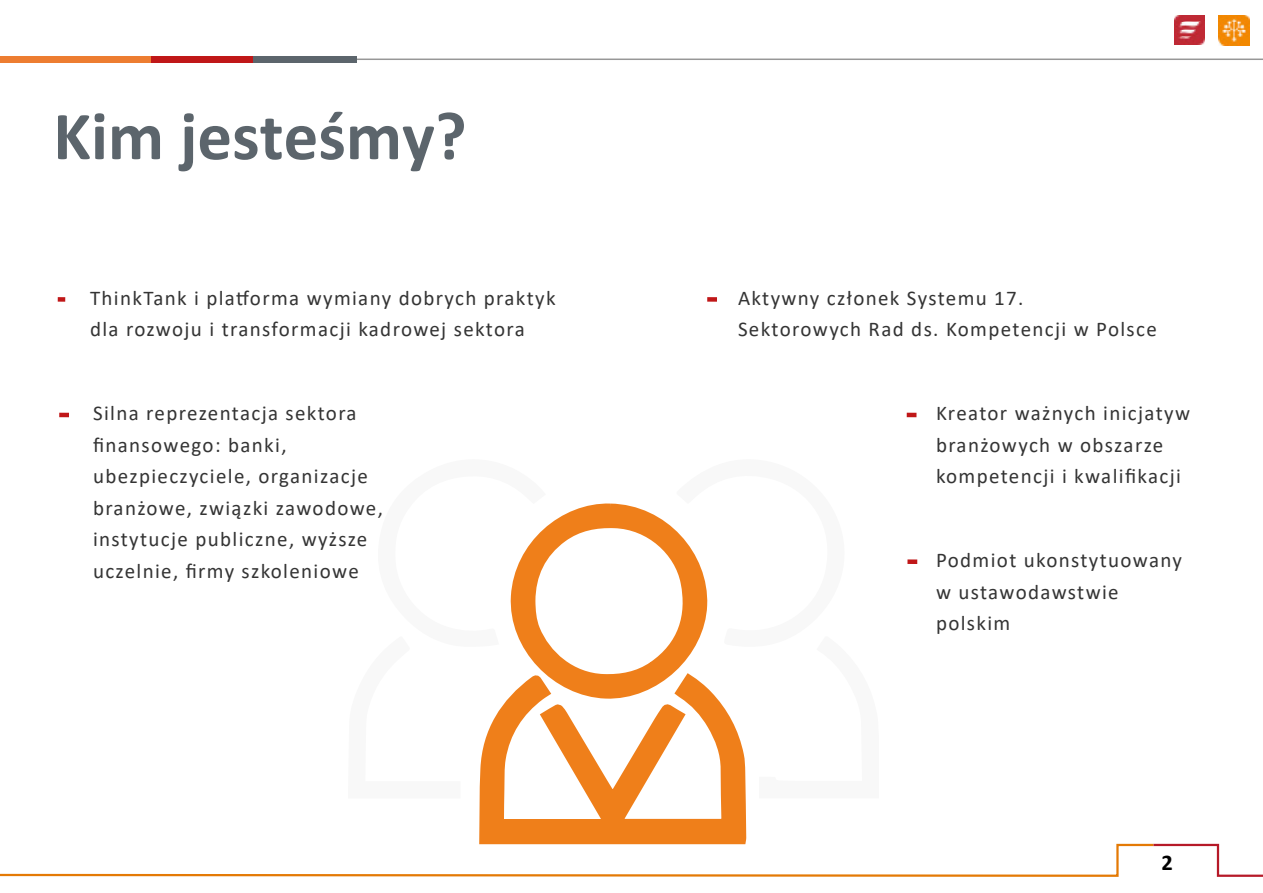
<style>
.page{position:relative;width:1263px;height:893px;background:#fff}
.page>*{position:absolute;margin:0;border:0;box-sizing:border-box;transform-origin:0 0}
.t1{font:700 69px "Calibri";color:#5c656c}
.t2{font:700 22.5px "Calibri";color:#000}
.t3{font:21px/31.5px "Calibri";letter-spacing:.065em;color:#343434}
</style>
<div class="page">
<svg style="left:909px;top:412px;width:5px;height:5px"></svg>
<svg style="left:709px;top:297px;width:6px;height:5px"></svg>
<svg style="left:61px;top:412px;width:6px;height:5px"></svg>
<img style="left:1174px;top:15px;width:30px;height:30px">
<img style="left:1218px;top:15px;width:32px;height:30px">
<hr style="left:358px;top:58px;width:904px;height:2px;background:#979797">
<div style="left:0;top:56px;width:152px;height:6px;background:#ed7d31"></div>
<div style="left:152px;top:56px;width:103px;height:6px;background:#c01718"></div>
<div style="left:254px;top:56px;width:103px;height:6px;background:#5c656c"></div>
<svg style="left:0;top:503px;width:1263px;height:374px"></svg>
<svg style="left:60px;top:297px;width:3px;height:5px"></svg>
<p class="t1" style="left:53px;top:87px;width:415px">Kim jesteśmy?</p>
<p class="t3" style="left:90px;top:281px;width:467px">ThinkTank i plaGorma wymiany dobrych praktyk dla rozwoju i transformacji kadrowej sektora</p>
<p class="t3" style="left:93px;top:397px;width:291px">Silna reprezentacja sektora finansowego: banki, ubezpieczyciele, organizacje branżowe, związki zawodowe, instytucje publiczne, wyższe uczelnie, firmy szkoleniowe</p>
<p class="t3" style="left:738px;top:281px;width:420px">Aktywny członek Systemu 17.<br>Sektorowych Rad ds. Kompetencji w Polsce</p>
<p class="t3" style="left:936px;top:397px;width:256px">Kreator ważnych inicjatyw branżowych w obszarze kompetencji i kwalifikacji</p>
<p class="t3" style="left:936px;top:544px;width:248px">Podmiot ukonstytuowany w ustawodawstwie polskim</p>
<p class="t2" style="left:1161px;top:846px;width:13px">2</p>
</div>
